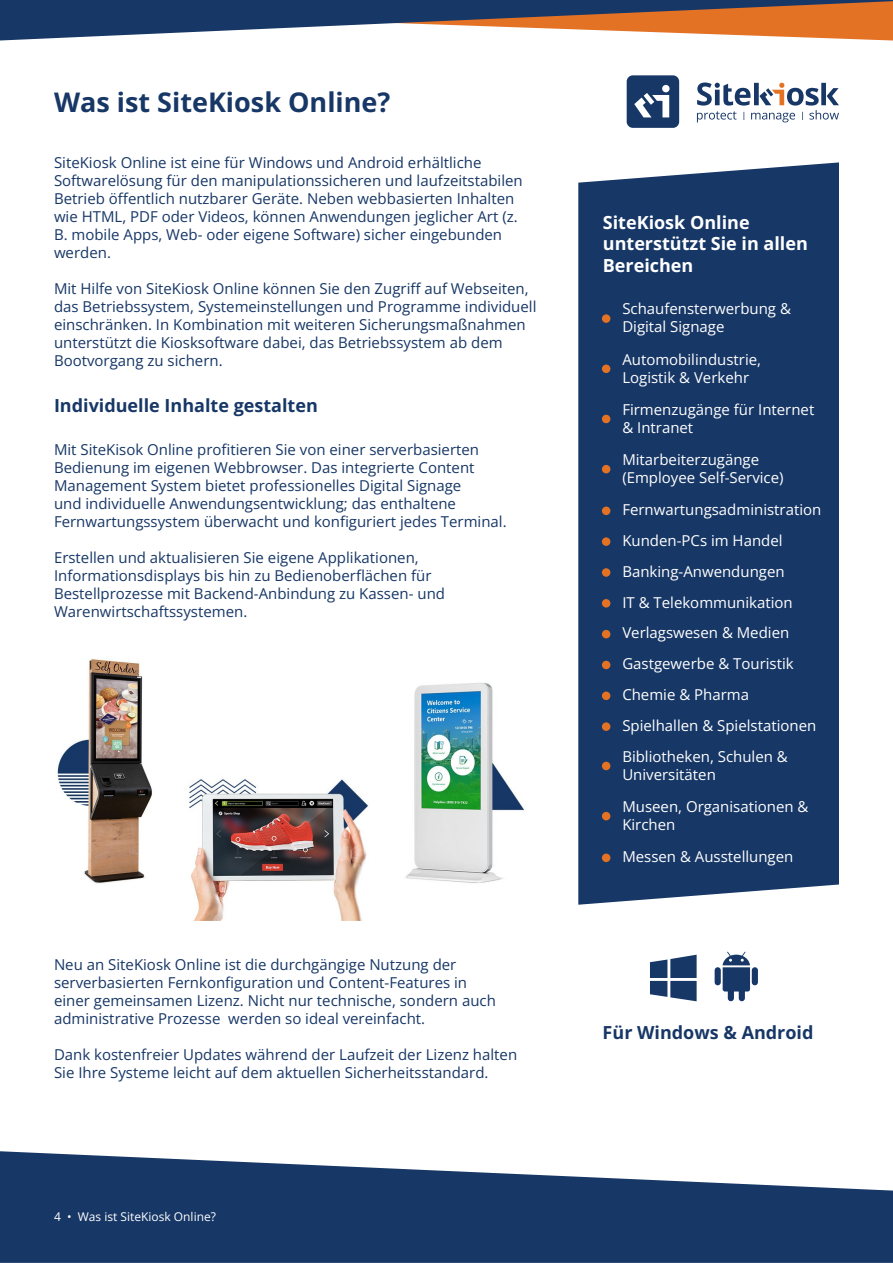
<style>
.page{position:relative;width:893px;height:1263px;background:#fff}
.page>*{position:absolute;margin:0;border:0;box-sizing:border-box;transform-origin:0 0}
.t1{font:700 27px "Open Sans";color:#173766}
.t2{font:700 18px "Open Sans";color:#173766}
.t3{font:700 18px/21.6px "Open Sans";color:#fff}
.t4{font:15px/18px "Open Sans";color:#173766}
.t5{font:15px/18px "Open Sans";color:#fff}
.t6{font:12px "Open Sans";color:#fff}
</style>
<div class="page">
<svg style="left:0;top:1151px;width:893px;height:112px;fill:#173766"></svg>
<svg style="left:0;top:0;width:893px;height:41px"></svg>
<div style="left:627px;top:75px;width:52px;height:53px;background:#173766;border-radius:6px"></div>
<svg style="left:697px;top:83px;width:142px;height:39px"></svg>
<svg style="left:634px;top:85px;width:36px;height:32px"></svg>
<div style="left:578px;top:162px;width:261px;height:743px;background:#173766"></div>
<svg style="left:715px;top:952px;width:43px;height:49px"></svg>
<svg style="left:650px;top:955px;width:47px;height:46px"></svg>
<img style="left:57px;top:659px;width:468px;height:261px">
<div style="left:602px;top:314px;width:8px;height:9px;background:#e37225;border-radius:50%"></div>
<div style="left:602px;top:365px;width:8px;height:8px;background:#e37225;border-radius:50%"></div>
<div style="left:602px;top:415px;width:8px;height:8px;background:#e37225;border-radius:50%"></div>
<div style="left:602px;top:762px;width:8px;height:8px;background:#e37225;border-radius:50%"></div>
<div style="left:602px;top:465px;width:8px;height:8px;background:#e37225;border-radius:50%"></div>
<div style="left:602px;top:812px;width:8px;height:8px;background:#e37225;border-radius:50%"></div>
<div style="left:602px;top:507px;width:8px;height:8px;background:#e37225;border-radius:50%"></div>
<div style="left:602px;top:568px;width:8px;height:9px;background:#e37225;border-radius:50%"></div>
<div style="left:602px;top:630px;width:8px;height:8px;background:#e37225;border-radius:50%"></div>
<div style="left:602px;top:691px;width:8px;height:9px;background:#e37225;border-radius:50%"></div>
<div style="left:602px;top:537px;width:8px;height:9px;background:#e37225;border-radius:50%"></div>
<div style="left:602px;top:599px;width:8px;height:9px;background:#e37225;border-radius:50%"></div>
<div style="left:602px;top:661px;width:8px;height:8px;background:#e37225;border-radius:50%"></div>
<div style="left:602px;top:722px;width:8px;height:9px;background:#e37225;border-radius:50%"></div>
<div style="left:602px;top:853px;width:8px;height:9px;background:#e37225;border-radius:50%"></div>
<p class="t1" style="left:54px;top:83px;width:338px">Was ist SiteKiosk Online?</p>
<p class="t4" style="left:54px;top:153px;width:470px">SiteKiosk Online ist eine für Windows und Android erhältliche Softwarelösung für den manipulationssicheren und laufzeitstabilen Betrieb öffentlich nutzbarer Geräte. Neben webbasierten Inhalten wie HTML, PDF oder Videos, können Anwendungen jeglicher Art (z.<br>B. mobile Apps, Web- oder eigene Software) sicher eingebunden werden.</p>
<p class="t4" style="left:54px;top:279px;width:484px">Mit Hilfe von SiteKiosk Online können Sie den Zugriff auf Webseiten, das Betriebssystem, Systemeinstellungen und Programme individuell einschränken. In Kombination mit weiteren Sicherungsmaßnahmen unterstützt die Kiosksoftware dabei, das Betriebssystem ab dem Bootvorgang zu sichern.</p>
<p class="t2" style="left:54px;top:393px;width:265px">Individuelle Inhalte gestalten</p>
<p class="t4" style="left:54px;top:440px;width:454px">Mit SiteKisok Online profitieren Sie von einer serverbasierten Bedienung im eigenen Webbrowser. Das integrierte Content Management System bietet professionelles Digital Signage<br>und individuelle Anwendungsentwicklung; das enthaltene Fernwartungssystem ü berwacht und konfiguriert jedes Terminal.</p>
<p class="t4" style="left:54px;top:548px;width:393px">Erstellen und aktualisieren Sie eigene Applikationen, Informationsdisplays bis hin zu Bedienoberflächen fü r Bestellprozesse mit Backend-Anbindung zu Kassen- und Warenwirtschaftssystemen.</p>
<p class="t4" style="left:54px;top:955px;width:443px">Neu an SiteKiosk Online ist die durchgängige Nutzung der serverbasierten Fernkonfiguration und Content-Features in einer gemeinsamen Lizenz. Nicht nur technische, sondern auch administrative Prozesse werden so ideal vereinfacht.</p>
<p class="t4" style="left:54px;top:1045px;width:465px">Dank kostenfreier Updates während der Laufzeit der Lizenz halten<br>Sie Ihre Systeme leicht auf dem aktuellen Sicherheitsstandard.</p>
<p class="t6" style="left:54px;top:1209px;width:163px">4 • Was ist SiteKiosk Online?</p>
<p class="t3" style="left:603px;top:211px;width:206px">SiteKiosk Online unterstützt Sie in allen<br>Bereichen</p>
<p class="t5" style="left:622px;top:299px;width:170px">Schaufensterwerbung &amp;</p>
<p class="t5" style="left:622px;top:317px;width:104px">Digital Signage</p>
<p class="t5" style="left:622px;top:350px;width:140px">Automobilindustrie,</p>
<p class="t5" style="left:622px;top:368px;width:128px">Logistik &amp; Verkehr</p>
<p class="t5" style="left:622px;top:400px;width:194px">Firmenzugänge für Internet &amp; Intranet</p>
<p class="t5" style="left:622px;top:450px;width:138px">Mitarbeiterzugänge</p>
<p class="t5" style="left:622px;top:468px;width:163px">(Employee Self-Service)</p>
<p class="t5" style="left:622px;top:500px;width:201px">Fernwartungsadministration</p>
<p class="t5" style="left:622px;top:531px;width:162px">Kunden-PCs im Handel</p>
<p class="t5" style="left:622px;top:562px;width:164px">Banking-Anwendungen</p>
<p class="t5" style="left:622px;top:593px;width:172px">IT &amp; Telekommunikation</p>
<p class="t5" style="left:622px;top:623px;width:168px">Verlagswesen &amp; Medien</p>
<p class="t5" style="left:622px;top:654px;width:173px">Gastgewerbe &amp; Touristik</p>
<p class="t5" style="left:622px;top:685px;width:128px">Chemie &amp; Pharma</p>
<p class="t5" style="left:622px;top:716px;width:196px">Spielhallen &amp; Spielstationen</p>
<p class="t5" style="left:622px;top:747px;width:167px">Bibliotheken, Schulen &amp;</p>
<p class="t5" style="left:622px;top:765px;width:95px">Universitäten</p>
<p class="t5" style="left:622px;top:797px;width:188px">Museen, Organisationen &amp;</p>
<p class="t5" style="left:622px;top:815px;width:55px">Kirchen</p>
<p class="t5" style="left:622px;top:847px;width:173px">Messen &amp; Ausstellungen</p>
<p class="t2" style="left:603px;top:1020px;width:212px">Für Windows &amp; Android</p>
</div>
